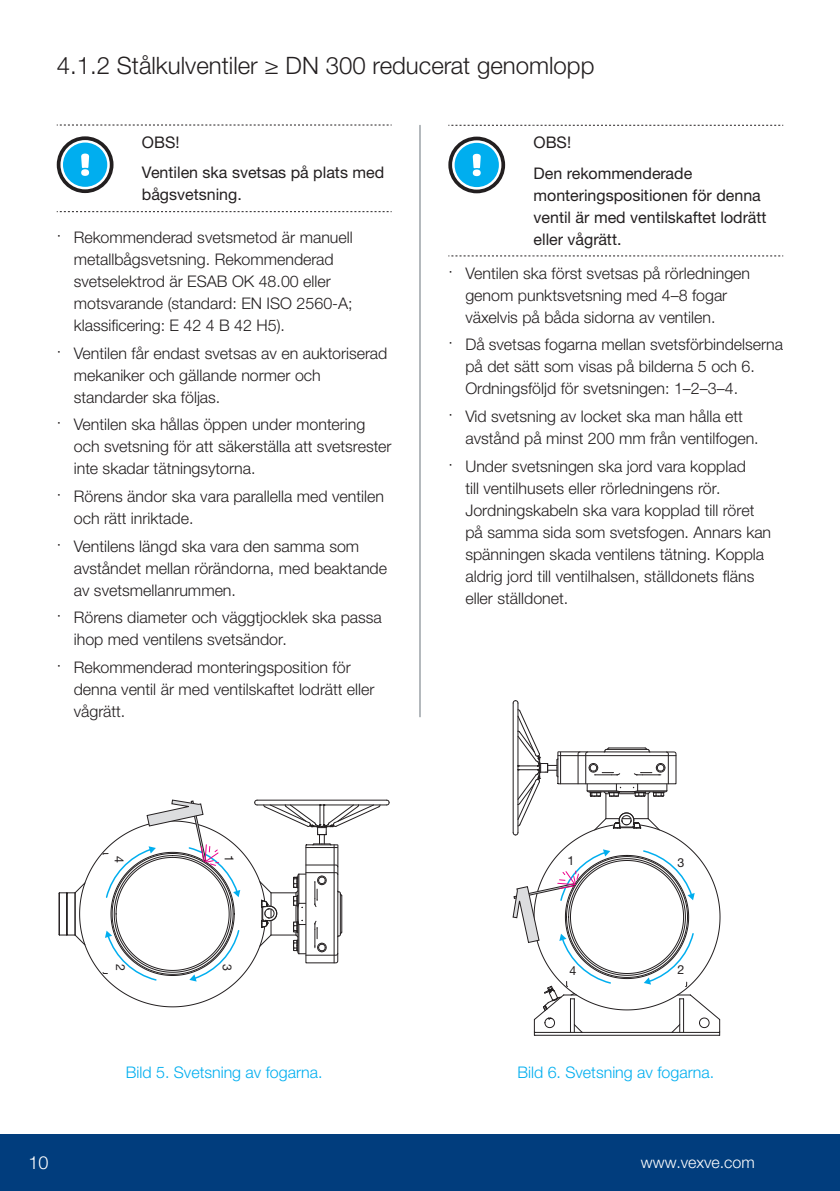
<style>
.page{position:relative;width:840px;height:1191px;background:#fff}
.page>*{position:absolute;margin:0;border:0;box-sizing:border-box;transform-origin:0 0}
.t1{font:300 24px "Helvetica Neue LTW1 G";color:#231f20}
.t2{font:300 18px "Helvetica Neue LTW1 G";color:#fff}
.t3{font:300 16px/22px "Helvetica Neue LTW1 G";color:#231f20}
.t4{font:16px/30.4px "Helvetica Neue LTW1 G";color:#231f20}
.t5{font:300 16px "Helvetica Neue LTW1 G";color:#00aeef}
.t6{font:300 16px "Helvetica Neue LTW1 G";color:#fff}
.t7{font:12.4px "Helvetica Neue LTW1 G";color:#231f20}
</style>
<div class="page">
<div style="left:0;top:1134px;width:839px;height:57px;background:#013d7d"></div>
<hr style="left:839px;top:1134px;width:1px;height:57px;background:#013d7d">
<svg style="left:512px;top:700px;width:208px;height:336px"></svg>
<hr style="left:58px;top:893px;width:1px;height:41px;background:#231f20">
<svg style="left:59px;top:799px;width:331px;height:209px"></svg>
<svg style="left:57px;top:125px;width:334px;height:1px"></svg>
<svg style="left:57px;top:211px;width:334px;height:1px"></svg>
<svg style="left:57px;top:136px;width:56px;height:57px"></svg>
<svg style="left:448px;top:125px;width:333px;height:1px"></svg>
<svg style="left:448px;top:255px;width:333px;height:1px"></svg>
<svg style="left:448px;top:137px;width:57px;height:56px"></svg>
<hr style="left:419px;top:125px;width:1px;height:592px;background:#6a747b">
<h1 class="t1" style="left:57px;top:51px;width:539px">4.1.2 Stålkulventiler ≥ DN 300 reducerat genomlopp</h1>
<p class="t4" style="left:142px;top:127px;width:244px">OBS!<br>Ventilen ska svetsas på plats med</p>
<p class="t4" style="left:142px;top:179px;width:101px">bågsvetsning.</p>
<p class="t3" style="left:74px;top:226px;width:280px;text-indent:-17px">· Rekommenderad svetsmetod är manuell metallbågsvetsning. Rekommenderad svetselektrod är ESAB OK 48.00 eller motsvarande (standard: EN ISO 2560-A; klassificering: E 42 4 B 42 H5).</p>
<p class="t3" style="left:74px;top:342px;width:315px;text-indent:-17px">· Ventilen får endast svetsas av en auktoriserad mekaniker och gällande normer och standarder ska följas.</p>
<p class="t3" style="left:74px;top:413px;width:319px;text-indent:-17px">· Ventilen ska hållas öppen under montering och svetsning för att säkerställa att svetsrester inte skadar tätningsytorna.</p>
<p class="t3" style="left:74px;top:485px;width:311px;text-indent:-17px">· Rörens ändor ska vara parallella med ventilen och rätt inriktade.</p>
<p class="t3" style="left:74px;top:535px;width:314px;text-indent:-17px">· Ventilens längd ska vara den samma som avståndet mellan rörändorna, med beaktande av svetsmellanrummen.</p>
<p class="t3" style="left:74px;top:606px;width:309px;text-indent:-17px">· Rörens diameter och väggtjocklek ska passa ihop med ventilens svetsändor.</p>
<p class="t3" style="left:74px;top:656px;width:302px;text-indent:-17px">· Rekommenderad monteringsposition för denna ventil är med ventilskaftet lodrätt eller vågrätt.</p>
<p class="t4" style="left:533px;top:127px;width:160px">OBS!<br>Den rekommenderade</p>
<p class="t4" style="left:533px;top:184px;width:234px;line-height:22px">monteringspositionen för denna ventil är med ventilskaftet lodrätt eller vågrätt.</p>
<p class="t3" style="left:465px;top:262px;width:286px;text-indent:-17px">· Ventilen ska först svetsas på rörledningen genom punktsvetsning med 4–8 fogar växelvis på båda sidorna av ventilen.</p>
<p class="t3" style="left:465px;top:333px;width:319px;text-indent:-17px">· Då svetsas fogarna mellan svetsförbindelserna på det sätt som visas på bilderna 5 och 6.<br>Ordningsföljd för svetsningen: 1–2–3–4.</p>
<p class="t3" style="left:465px;top:405px;width:294px;text-indent:-17px">· Vid svetsning av locket ska man hålla ett avstånd på minst 200 mm från ventilfogen.</p>
<p class="t3" style="left:465px;top:455px;width:307px;text-indent:-17px">· Under svetsningen ska jord vara kopplad<br>till ventilhusets eller rörledningens rör.<br>Jordningskabeln ska vara kopplad till röret på samma sida som svetsfogen. Annars kan spänningen skada ventilens tätning. Koppla aldrig jord till ventilhalsen, ställdonets fläns eller ställdonet.</p>
<p class="t7" style="left:127px;top:856px;width:8px;rotate:90deg">4</p>
<p class="t7" style="left:237px;top:854px;width:8px;rotate:90deg">1</p>
<p class="t7" style="left:567px;top:852px;width:8px">1</p>
<p class="t7" style="left:677px;top:854px;width:8px">3</p>
<p class="t7" style="left:128px;top:964px;width:8px;rotate:90deg">2</p>
<p class="t7" style="left:235px;top:964px;width:8px;rotate:90deg">3</p>
<p class="t7" style="left:569px;top:962px;width:8px">4</p>
<p class="t7" style="left:677px;top:961px;width:8px">2</p>
<p class="t5" style="left:126px;top:1062px;width:198px">Bild 5. Svetsning av fogarna.</p>
<p class="t5" style="left:517px;top:1062px;width:198px">Bild 6. Svetsning av fogarna.</p>
<p class="t2" style="left:28px;top:1151px;width:22px">10</p>
<p class="t6" style="left:640px;top:1152px;width:116px">www.vexve.com</p>
</div>
